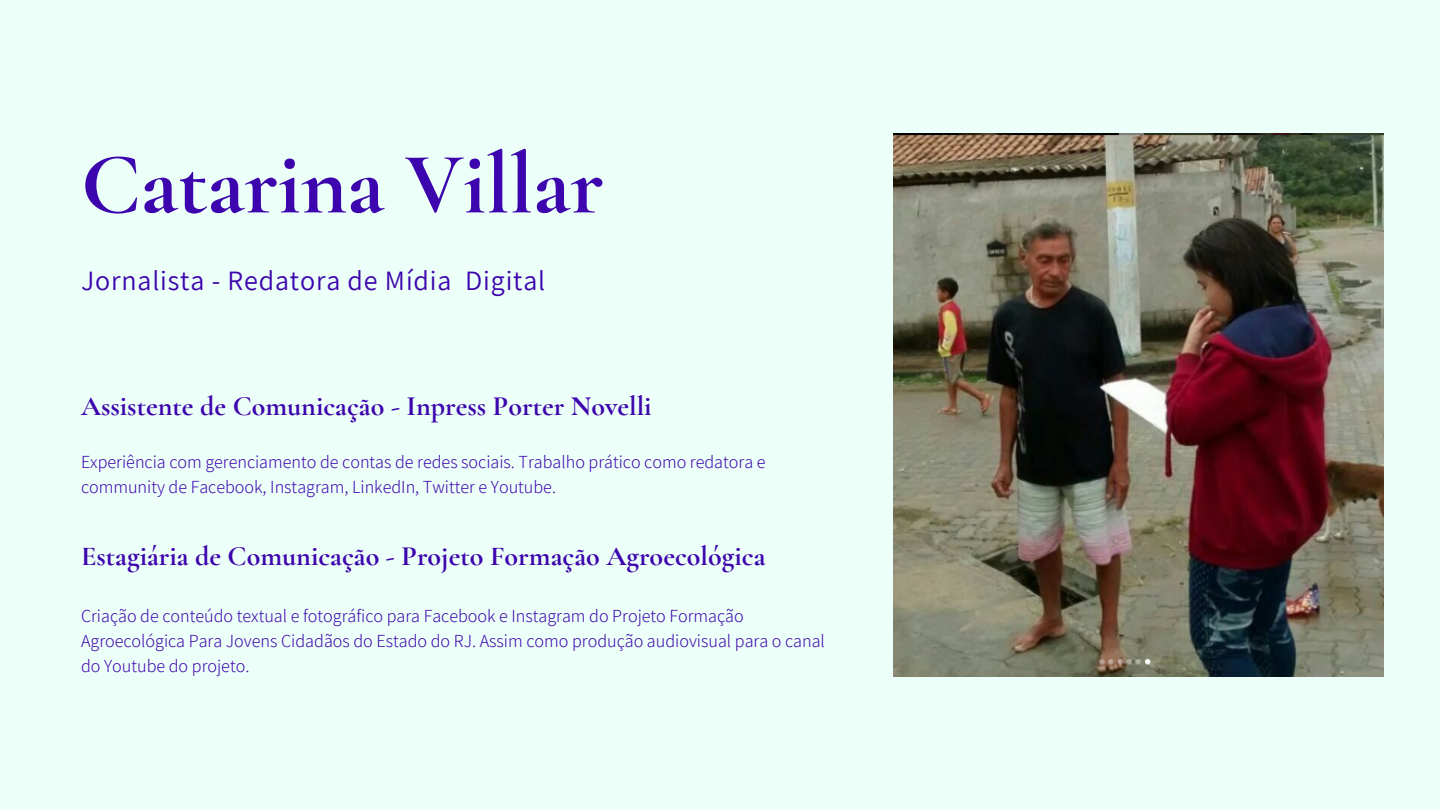
<style>
.page{position:relative;width:1440px;height:810px;background:#ecfff9}
.page>*{position:absolute;margin:0;border:0;box-sizing:border-box;transform-origin:0 0}
.t1{font:700 88px "Cormorant Garamond";color:#3d05ad}
.t2{font:700 28px "Cormorant Garamond";color:#3d05ad}
.t3{font:28px "Assistant";letter-spacing:.03em;color:#3d05ad}
.t4{font:300 18px/25px "Assistant";color:#3d05ad}
</style>
<div class="page">
<img style="left:894px;top:134px;width:490px;height:543px">
<p class="t1" style="left:81px;top:131px;width:524px">Catarina Villar</p>
<p class="t3" style="left:81px;top:262px;width:466px">Jornalista - Redatora de Mídia Digital</p>
<p class="t2" style="left:81px;top:389px;width:572px">Assistente de Comunicação - Inpress Porter Novelli</p>
<p class="t4" style="left:81px;top:449px;width:686px">Experiência com gerenciamento de contas de redes sociais. Trabalho prático como redatora e community de Facebook, Instagram, LinkedIn, Twitter e Youtube.</p>
<p class="t2" style="left:81px;top:539px;width:686px">Estagiária de Comunicação - Projeto Formação Agroecológica</p>
<p class="t4" style="left:81px;top:603px;width:745px">Criação de conteúdo textual e fotográfico para Facebook e Instagram do Projeto Formação<br>Agroecológica Para Jovens Cidadãos do Estado do RJ. Assim como produção audiovisual para o canal do Youtube do projeto.</p>
</div>
